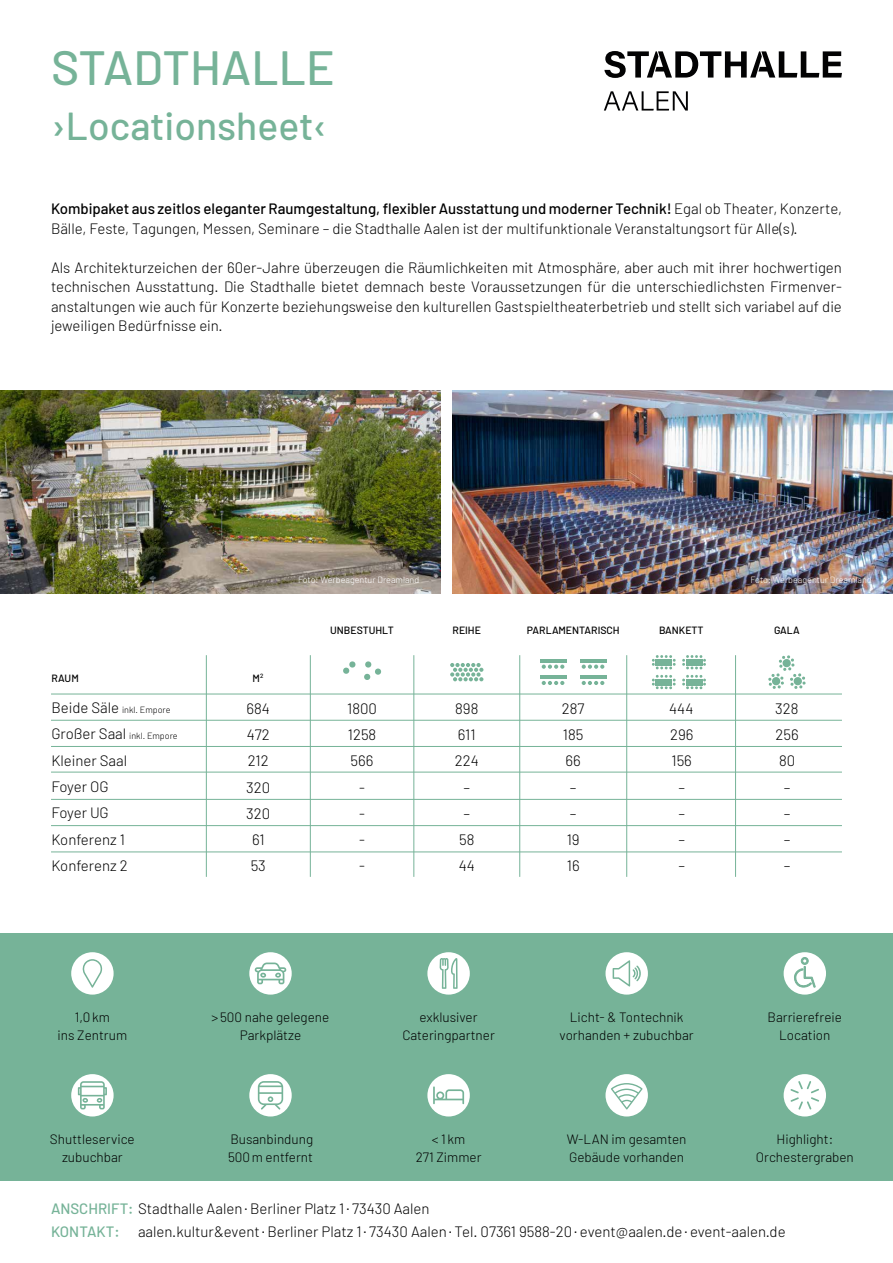
<style>
.page{position:relative;width:893px;height:1263px;background:#fff}
.page>*{position:absolute;margin:0;border:0;box-sizing:border-box;transform-origin:0 0}
.t1{font:500 48px "Barlow";color:#76b398}
.t2{font:500 39px "Barlow";color:#76b398}
.t3{font:300 15px/26.2px "Barlow";color:#000}
.t4{font:300 13.5px/18px "Barlow";color:#000;text-align:center}
.t5{font:500 10.5px "Barlow";color:#000}
.t6{font:300 9px "Barlow";color:#fff}
.t7{font:300 9px "Barlow";color:#000}
.s1{font-weight:500}
.s2{font-size:15px}
.s3{font-weight:500;color:#76b398}
</style>
<div class="page">
<div style="left:0;top:933px;width:893px;height:248px;background:#76b398"></div>
<img style="left:0;top:390px;width:441px;height:203px">
<img style="left:452px;top:390px;width:441px;height:203px">
<div style="left:71px;top:952px;width:43px;height:42px;background:#fff;border-radius:50%"></div>
<svg style="left:82px;top:959px;width:21px;height:29px"></svg>
<div style="left:249px;top:952px;width:43px;height:42px;background:#fff;border-radius:50%"></div>
<svg style="left:255px;top:962px;width:31px;height:22px"></svg>
<div style="left:427px;top:1074px;width:43px;height:42px;background:#fff;border-radius:50%"></div>
<svg style="left:433px;top:1086px;width:31px;height:18px"></svg>
<div style="left:427px;top:952px;width:43px;height:42px;background:#fff;border-radius:50%"></div>
<svg style="left:440px;top:958px;width:18px;height:31px"></svg>
<div style="left:249px;top:1074px;width:43px;height:42px;background:#fff;border-radius:50%"></div>
<svg style="left:258px;top:1081px;width:25px;height:28px"></svg>
<div style="left:71px;top:1074px;width:43px;height:42px;background:#fff;border-radius:50%"></div>
<svg style="left:78px;top:1081px;width:29px;height:28px"></svg>
<div style="left:605px;top:952px;width:43px;height:42px;background:#fff;border-radius:50%"></div>
<svg style="left:613px;top:960px;width:28px;height:26px"></svg>
<div style="left:784px;top:952px;width:42px;height:42px;background:#fff;border-radius:50%"></div>
<svg style="left:794px;top:957px;width:21px;height:30px"></svg>
<div style="left:605px;top:1074px;width:43px;height:42px;background:#fff;border-radius:50%"></div>
<svg style="left:611px;top:1083px;width:32px;height:26px"></svg>
<div style="left:784px;top:1074px;width:42px;height:42px;background:#fff;border-radius:50%"></div>
<svg style="left:790px;top:1081px;width:29px;height:28px"></svg>
<svg style="left:604px;top:91px;width:84px;height:20px"></svg>
<svg style="left:604px;top:51px;width:238px;height:27px"></svg>
<hr style="left:310px;top:655px;width:1px;height:222px;background:#76b398">
<hr style="left:413px;top:655px;width:1px;height:222px;background:#76b398">
<hr style="left:519px;top:655px;width:1px;height:222px;background:#76b398">
<hr style="left:626px;top:655px;width:1px;height:222px;background:#76b398">
<hr style="left:735px;top:655px;width:1px;height:222px;background:#76b398">
<hr style="left:51px;top:694px;width:791px;height:1px;background:#76b398">
<hr style="left:51px;top:720px;width:791px;height:1px;background:#76b398">
<svg style="left:364px;top:661px;width:17px;height:19px"></svg>
<svg style="left:343px;top:661px;width:13px;height:13px"></svg>
<svg style="left:450px;top:663px;width:33px;height:18px"></svg>
<svg style="left:542px;top:681px;width:22px;height:4px"></svg>
<svg style="left:542px;top:665px;width:22px;height:4px"></svg>
<hr style="left:540px;top:675px;width:26px;height:4px;background:#76b398">
<hr style="left:540px;top:659px;width:26px;height:4px;background:#76b398">
<svg style="left:582px;top:681px;width:22px;height:4px"></svg>
<svg style="left:582px;top:665px;width:22px;height:4px"></svg>
<hr style="left:580px;top:675px;width:26px;height:4px;background:#76b398">
<hr style="left:580px;top:659px;width:26px;height:4px;background:#76b398">
<svg style="left:652px;top:655px;width:24px;height:34px"></svg>
<svg style="left:682px;top:655px;width:24px;height:34px"></svg>
<svg style="left:768px;top:655px;width:38px;height:34px"></svg>
<hr style="left:206px;top:655px;width:1px;height:222px;background:#76b398">
<hr style="left:51px;top:746px;width:791px;height:1px;background:#76b398">
<hr style="left:51px;top:772px;width:791px;height:1px;background:#76b398">
<hr style="left:51px;top:799px;width:791px;height:1px;background:#76b398">
<hr style="left:51px;top:825px;width:791px;height:1px;background:#76b398">
<hr style="left:51px;top:851px;width:791px;height:1px;background:#76b398">
<h1 class="t1" style="left:51px;top:38px;width:285px">STADTHALLE</h1>
<h2 class="t2" style="left:51px;top:102px;width:278px">›Locationsheet‹</h2>
<p class="t3" style="left:51px;top:199px;width:792px;line-height:19.5px"><span class="s1">Kombipaket aus zeitlos eleganter Raumgestaltung, flexibler Ausstattung und moderner Technik!</span> Egal ob Theater, Konzerte,<br>Bälle, Feste, Tagungen, Messen, Seminare – die Stadthalle Aalen ist der multifunktionale Veranstaltungsort für Alle(s).</p>
<p class="t3" style="left:51px;top:257px;width:792px;line-height:19.5px;text-align:justify">Als Architekturzeichen der 60er-Jahre überzeugen die Räumlichkeiten mit Atmosphäre, aber auch mit ihrer hochwertigen technischen Ausstattung. Die Stadthalle bietet demnach beste Voraussetzungen für die unterschiedlichsten Firmenver&shy;anstaltungen wie auch für Konzerte beziehungsweise den kulturellen Gastspieltheaterbetrieb und stellt sich variabel auf die jeweiligen Bedürfnisse ein.</p>
<p class="t6" style="left:298px;top:574px;width:123px">Foto: Werbeagentur Dreamland</p>
<p class="t6" style="left:750px;top:574px;width:123px">Foto: Werbeagentur Dreamland</p>
<p class="t5" style="left:330px;top:624px;width:65px">UNBESTUHLT</p>
<p class="t5" style="left:453px;top:624px;width:30px">REIHE</p>
<p class="t5" style="left:527px;top:624px;width:94px">PARLAMENTARISCH</p>
<p class="t5" style="left:659px;top:624px;width:46px">BANKETT</p>
<p class="t5" style="left:774px;top:624px;width:27px">GALA</p>
<p class="t5" style="left:51px;top:671px;width:29px">RAUM</p>
<p class="t5" style="left:253px;top:671px;width:12px">M<sup>2</sup></p>
<p class="t7" style="left:51px;top:704px;width:121px"><span class="s2">Beide Säle</span> inkl. Empore</p>
<p class="t7" style="left:51px;top:730px;width:128px"><span class="s2">Großer Saal</span> inkl. Empore</p>
<p class="t3" style="left:51px;top:747px;width:77px">Kleiner Saal</p>
<p class="t3" style="left:247px;top:695px;width:25px">684<br>472</p>
<p class="t3" style="left:455px;top:695px;width:25px">898<br>611</p>
<p class="t3" style="left:562px;top:695px;width:24px">287<br>185</p>
<p class="t3" style="left:669px;top:695px;width:26px">444</p>
<p class="t3" style="left:775px;top:695px;width:25px">328</p>
<p class="t3" style="left:347px;top:695px;width:31px">1800<br>1258</p>
<p class="t3" style="left:670px;top:721px;width:25px">296</p>
<p class="t3" style="left:775px;top:721px;width:25px">256</p>
<p class="t3" style="left:248px;top:747px;width:22px">212</p>
<p class="t3" style="left:351px;top:747px;width:24px">566</p>
<p class="t3" style="left:455px;top:747px;width:25px">224</p>
<p class="t3" style="left:566px;top:747px;width:17px">66</p>
<p class="t3" style="left:671px;top:747px;width:22px">156</p>
<p class="t3" style="left:779px;top:747px;width:18px">80</p>
<p class="t3" style="left:51px;top:773px;width:59px">Foyer OG</p>
<p class="t3" style="left:359px;top:773px;width:7px">-</p>
<p class="t3" style="left:246px;top:773px;width:26px">320</p>
<p class="t3" style="left:463px;top:773px;width:8px">–</p>
<p class="t3" style="left:570px;top:773px;width:8px">–</p>
<p class="t3" style="left:678px;top:773px;width:8px">–</p>
<p class="t3" style="left:784px;top:773px;width:8px">–</p>
<p class="t3" style="left:51px;top:799px;width:78px">Foyer UG<br>Konferenz 1<br>Konferenz 2</p>
<p class="t3" style="left:246px;top:800px;width:26px">320</p>
<p class="t3" style="left:359px;top:800px;width:7px">-</p>
<p class="t3" style="left:463px;top:800px;width:8px">–</p>
<p class="t3" style="left:570px;top:800px;width:8px">–</p>
<p class="t3" style="left:678px;top:800px;width:8px">–</p>
<p class="t3" style="left:784px;top:800px;width:8px">–</p>
<p class="t3" style="left:252px;top:826px;width:14px">61</p>
<p class="t3" style="left:359px;top:826px;width:7px">-</p>
<p class="t3" style="left:459px;top:826px;width:17px">58</p>
<p class="t3" style="left:567px;top:826px;width:14px">19</p>
<p class="t3" style="left:678px;top:826px;width:8px">–</p>
<p class="t3" style="left:784px;top:826px;width:8px">–</p>
<p class="t3" style="left:251px;top:852px;width:17px">53</p>
<p class="t3" style="left:359px;top:852px;width:7px">-</p>
<p class="t3" style="left:459px;top:852px;width:18px">44</p>
<p class="t3" style="left:567px;top:852px;width:14px">16</p>
<p class="t3" style="left:678px;top:852px;width:8px">–</p>
<p class="t3" style="left:784px;top:852px;width:8px">–</p>
<p class="t4" style="left:58px;top:1008px;width:71px">1,0km<br>ins Zentrum</p>
<p class="t4" style="left:212px;top:1008px;width:119px">&gt;500 nahe gelegene<br>Parkplätze</p>
<p class="t4" style="left:402px;top:1008px;width:94px">exklusiver<br>Cateringpartner</p>
<p class="t4" style="left:560px;top:1008px;width:136px">Licht- &amp; Tontechnik vorhanden + zubuchbar</p>
<p class="t4" style="left:768px;top:1008px;width:76px">Barrierefreie<br>Location</p>
<p class="t4" style="left:50px;top:1130px;width:86px">Shuttleservice zubuchbar</p>
<p class="t4" style="left:228px;top:1130px;width:87px;text-align:left">Busanbindung<br>500m entfernt</p>
<p class="t4" style="left:416px;top:1130px;width:67px">&lt; 1km<br>271 Zimmer</p>
<p class="t4" style="left:567px;top:1130px;width:121px;text-align:left">W-LAN im gesamten<br>Gebäude vorhanden</p>
<p class="t4" style="left:756px;top:1130px;width:100px">Highlight:<br>Orchestergraben</p>
<p class="t3" style="left:51px;top:1197px;width:736px;line-height:22.5px"><span class="s3">ANSCHRIFT:</span> Stadthalle Aalen · Berliner Platz 1 · 73430 Aalen<br><span class="s3">KONTAKT:</span> aalen.kultur&amp;event · Berliner Platz 1 · 73430 Aalen · Tel. 07361 9588-20 · event@aalen.de · event-aalen.de</p>
</div>
